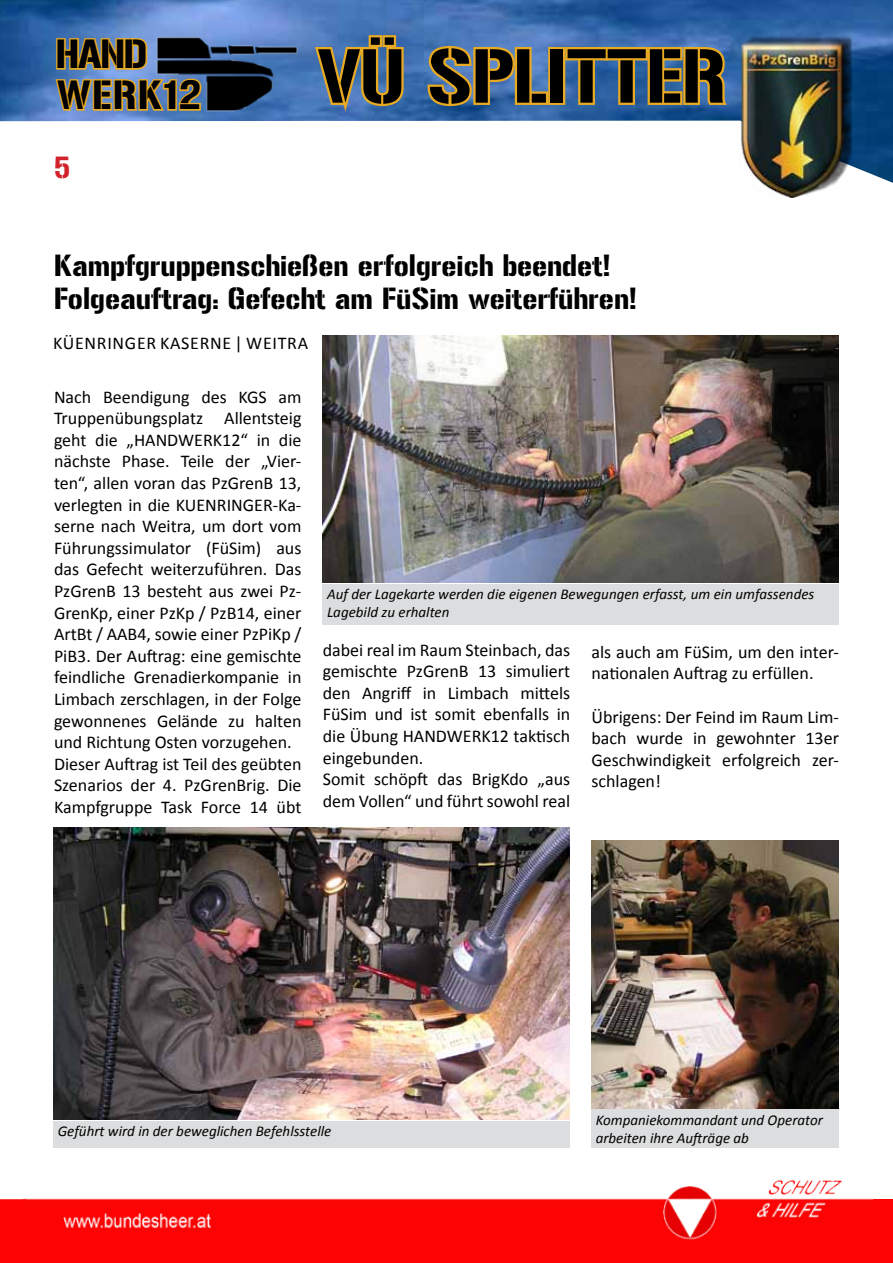
<style>
.page{position:relative;width:893px;height:1263px;background:#fff}
.page>*{position:absolute;margin:0;border:0;box-sizing:border-box;transform-origin:0 0}
.t1{font:67.5px "Gunplay";color:#000}
.t2{font:36px/41.1px "Gunplay";letter-spacing:.05em;color:#000}
.t3{font:27px/32.4px "Gunplay";color:#000}
.t4{font:27px "Gunplay";color:#d2232a}
.t5{font:18px/21.6px "Calibri";color:#000}
.t6{font:18px "Calibri";letter-spacing:.04em;color:#000}
.t7{font:italic 15px/18px "Calibri";color:#000}
</style>
<div class="page">
<img style="left:0;top:0;width:893px;height:183px">
<svg style="left:312px;top:33px;width:94px;height:88px;background:#758386"></svg>
<svg style="left:425px;top:44px;width:125px;height:64px;background:#878b7f"></svg>
<div style="left:548px;top:47px;width:17px;height:58px;border:4px solid #e9aa23"></div>
<svg style="left:563px;top:45px;width:168px;height:62px;background:#7c8170"></svg>
<img style="left:203px;top:34px;width:96px;height:80px">
<svg style="left:54px;top:29px;width:149px;height:93px;background:#838681"></svg>
<img style="left:738px;top:34px;width:113px;height:164px">
<img style="left:24px;top:1179px;width:851px;height:20px">
<svg style="left:0;top:1199px;width:893px;height:64px;background:#fb0d0d"></svg>
<img style="left:54px;top:827px;width:516px;height:292px">
<div style="left:54px;top:1121px;width:516px;height:27px;background:#dcddde"></div>
<img style="left:591px;top:840px;width:248px;height:269px">
<div style="left:591px;top:1109px;width:248px;height:39px;background:#dcddde"></div>
<img style="left:323px;top:336px;width:516px;height:247px">
<div style="left:323px;top:584px;width:516px;height:41px;background:#dcddde"></div>
<h2 class="t2" style="left:56px;top:34px;width:147px">HAND<br>WERK12</h2>
<h3 class="t4" style="left:54px;top:152px;width:18px">5</h3>
<h1 class="t1" style="left:318px;top:37px;width:409px">VÜ SPLITTER</h1>
<h3 class="t3" style="left:54px;top:250px;width:584px">Kampfgruppenschießen erfolgreich beendet!<br>Folgeauftrag: Gefecht am FüSim weiterführen!</h3>
<p class="t6" style="left:53px;top:332px;width:257px">KÜENRINGER KASERNE | WEITRA</p>
<p class="t5" style="left:54px;top:386px;width:249px">Nach Beendigung des KGS am<br>Truppenübungsplatz Allentsteig geht die „HANDWERK12“ in die nächste Phase. Teile der „Vier&shy;ten“, allen voran das PzGrenB 13, verlegten in die KUENRINGER-Ka&shy;serne nach Weitra, um dort vom<br>Führungssimulator (FüSim) aus das Gefecht weiterzuführen. Das<br>PzGrenB 13 besteht aus zwei Pz-<br>GrenKp, einer PzKp / PzB14, einer<br>ArtBt / AAB4, sowie einer PzPiKp /<br>PiB3. Der Auftrag: eine gemischte feindliche Grenadierkompanie in<br>Limbach zerschlagen, in der Folge gewonnenes Gelände zu halten und Richtung Osten vorzugehen.<br>Dieser Auftrag ist Teil des geübten<br>Szenarios der 4. PzGrenBrig. Die<br>Kampfgruppe Task Force 14 übt</p>
<p class="t7" style="left:327px;top:585px;width:489px">Auf der Lagekarte werden die eigenen Bewegungen erfasst, um ein umfassendes<br>Lagebild zu erhalten</p>
<p class="t5" style="left:591px;top:641px;width:249px">als auch am FüSim, um den inter&shy;nationalen Auftrag zu erfüllen.</p>
<p class="t5" style="left:591px;top:706px;width:249px;text-align:justify">Übrigens: Der Feind im Raum Lim&shy;bach wurde in gewohnter 13er Geschwindigkeit erfolgreich zer&shy;schlagen!</p>
<p class="t5" style="left:323px;top:639px;width:249px">dabei real im Raum Steinbach, das gemischte PzGrenB 13 simuliert den Angriff in Limbach mittels<br>FüSim und ist somit ebenfalls in die Übung HANDWERK12 taktisch eingebunden.<br>Somit schöpft das BrigKdo „aus dem Vollen“ und führt sowohl real</p>
<p class="t7" style="left:58px;top:1122px;width:275px">Geführt wird in der beweglichen Befehlsstelle</p>
<p class="t7" style="left:596px;top:1110px;width:229px">Kompaniekommandant und Operator arbeiten ihre Aufträge ab</p>
</div>
